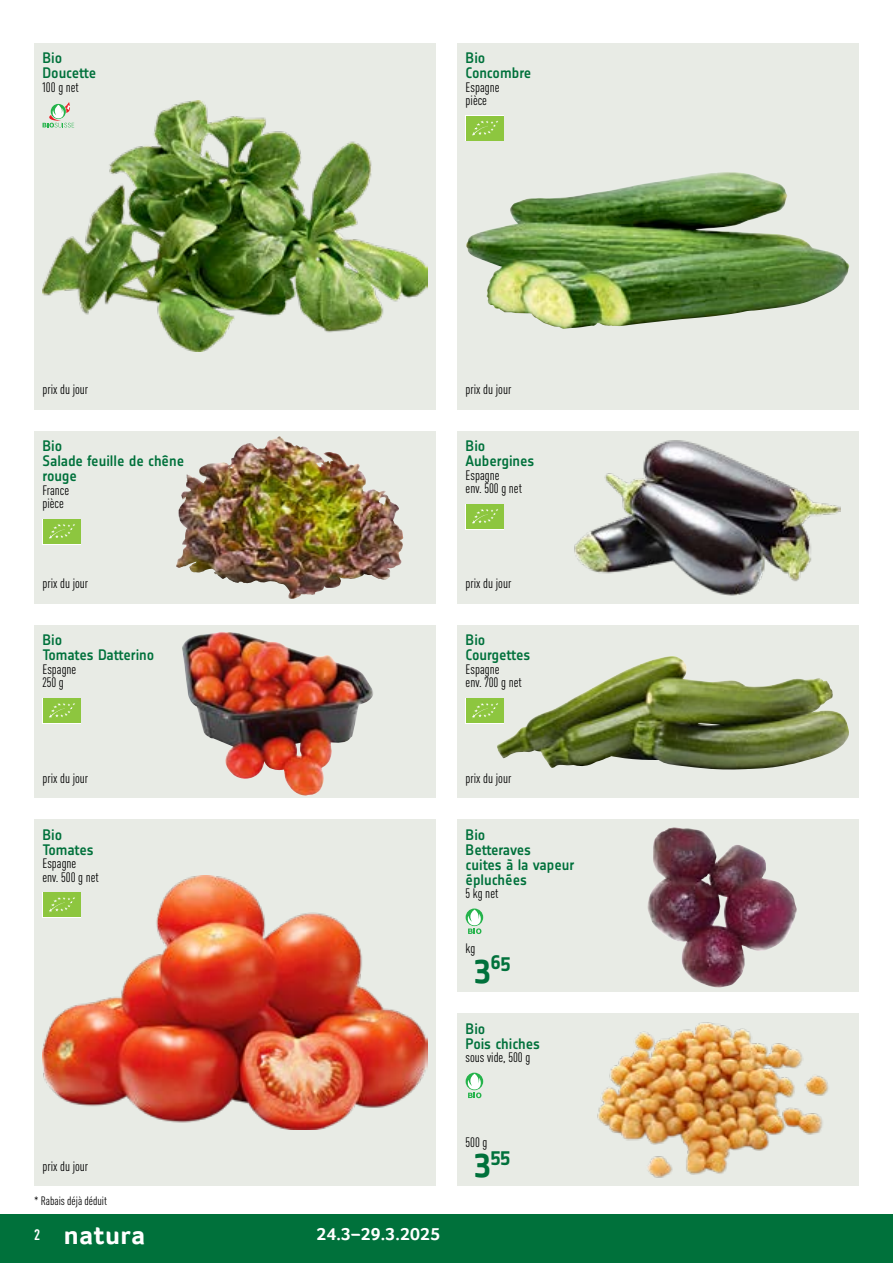
<style>
.page{position:relative;width:893px;height:1263px;background:#fff}
.page>*{position:absolute;margin:0;border:0;box-sizing:border-box;transform-origin:0 0}
.t1{font:700 26.7px "Transgourmet";letter-spacing:.02em;color:#fff}
.NAT_Preis{font:700 19.2px "Notes Soft";color:#00713b}
.t2{font:700 18px "Transgourmet";letter-spacing:.01em;color:#fff}
.t3{font:500 15px/15px "Notes Soft";letter-spacing:-.005em;color:#00713b}
.AM_Text{font:condensed 13.5px "DINOT";color:#000}
.t4{font:condensed 12px "DINOT";color:#000}
.s1{font-size:33px}
.s2{font-family:"DINOT";font-stretch:condensed;font-size:15px}
</style>
<div class="page">
<div style="left:34px;top:43px;width:402px;height:366px;background:#e8ebe5"></div>
<div style="left:457px;top:43px;width:402px;height:366px;background:#e8ebe5"></div>
<img style="left:34px;top:431px;width:402px;height:173px">
<div style="left:457px;top:431px;width:402px;height:173px;background:#e8ebe5"></div>
<div style="left:457px;top:1013px;width:402px;height:173px;background:#e8ebe5"></div>
<div style="left:34px;top:819px;width:402px;height:367px;background:#e8ebe5"></div>
<div style="left:457px;top:819px;width:402px;height:173px;background:#e8ebe5"></div>
<div style="left:34px;top:625px;width:402px;height:173px;background:#e8ebe5"></div>
<div style="left:457px;top:625px;width:402px;height:173px;background:#e8ebe5"></div>
<div style="left:0;top:1214px;width:893px;height:49px;background:#00713b"></div>
<img style="left:43px;top:100px;width:384px;height:252px">
<img style="left:466px;top:172px;width:285px;height:157px">
<img style="left:178px;top:436px;width:101px;height:112px">
<img style="left:574px;top:440px;width:266px;height:155px">
<img style="left:597px;top:1022px;width:232px;height:156px">
<img style="left:43px;top:875px;width:384px;height:255px">
<img style="left:647px;top:828px;width:150px;height:159px">
<img style="left:182px;top:632px;width:191px;height:163px">
<img style="left:497px;top:658px;width:352px;height:112px">
<svg style="left:43px;top:102px;width:31px;height:26px"></svg>
<div style="left:466px;top:116px;width:38px;height:25px;background:#8dc63f"></div>
<svg style="left:472px;top:120px;width:26px;height:16px"></svg>
<div style="left:43px;top:519px;width:38px;height:25px;background:#8dc63f"></div>
<svg style="left:49px;top:524px;width:26px;height:15px"></svg>
<div style="left:466px;top:504px;width:38px;height:25px;background:#8dc63f"></div>
<svg style="left:472px;top:509px;width:26px;height:15px"></svg>
<div style="left:466px;top:1073px;width:17px;height:17px;background:#25b34b;border-radius:50%"></div>
<svg style="left:467px;top:1074px;width:15px;height:24px"></svg>
<div style="left:43px;top:892px;width:38px;height:25px;background:#8dc63f"></div>
<svg style="left:49px;top:897px;width:26px;height:15px"></svg>
<svg style="left:466px;top:908px;width:17px;height:18px"></svg>
<svg style="left:467px;top:910px;width:15px;height:24px"></svg>
<div style="left:43px;top:698px;width:38px;height:25px;background:#8dc63f"></div>
<svg style="left:49px;top:703px;width:26px;height:15px"></svg>
<div style="left:466px;top:698px;width:38px;height:25px;background:#8dc63f"></div>
<svg style="left:472px;top:703px;width:26px;height:15px"></svg>
<p class="t3" style="left:43px;top:50px;width:55px">Bio<br>Doucette</p>
<p class="AM_Text" style="left:43px;top:79px;width:38px">100 g net</p>
<p class="t3" style="left:466px;top:50px;width:67px">Bio<br>Concombre</p>
<p class="AM_Text" style="left:466px;top:79px;width:35px">Espagne</p>
<p class="AM_Text" style="left:466px;top:92px;width:23px">pièce</p>
<p class="AM_Text" style="left:43px;top:382px;width:47px">prix du jour</p>
<p class="AM_Text" style="left:466px;top:382px;width:47px">prix du jour</p>
<p class="t3" style="left:43px;top:438px;width:143px">Bio<br>Salade feuille de chêne</p>
<p class="t3" style="left:43px;top:468px;width:36px">rouge</p>
<p class="AM_Text" style="left:43px;top:482px;width:28px">France</p>
<p class="AM_Text" style="left:43px;top:496px;width:23px">pièce</p>
<p class="t3" style="left:466px;top:438px;width:70px">Bio<br>Aubergines</p>
<p class="AM_Text" style="left:466px;top:467px;width:35px">Espagne</p>
<p class="AM_Text" style="left:466px;top:481px;width:58px">env. 500 g net</p>
<p class="AM_Text" style="left:43px;top:576px;width:47px">prix du jour</p>
<p class="AM_Text" style="left:466px;top:576px;width:47px">prix du jour</p>
<p class="t3" style="left:43px;top:633px;width:113px">Bio<br>Tomates Datterino</p>
<p class="AM_Text" style="left:43px;top:661px;width:35px">Espagne</p>
<p class="AM_Text" style="left:43px;top:675px;width:23px">250 g</p>
<p class="t3" style="left:466px;top:633px;width:66px">Bio<br>Courgettes</p>
<p class="AM_Text" style="left:466px;top:661px;width:35px">Espagne</p>
<p class="AM_Text" style="left:466px;top:675px;width:58px">env. 700 g net</p>
<p class="AM_Text" style="left:43px;top:770px;width:47px">prix du jour</p>
<p class="t3" style="left:43px;top:827px;width:53px">Bio<br>Tomates</p>
<p class="AM_Text" style="left:43px;top:855px;width:35px">Espagne</p>
<p class="AM_Text" style="left:43px;top:869px;width:58px">env. 500 g net</p>
<p class="AM_Text" style="left:466px;top:770px;width:47px">prix du jour</p>
<p class="t3" style="left:466px;top:827px;width:67px">Bio<br>Betteraves</p>
<p class="t3" style="left:466px;top:857px;width:110px">cuites à la vapeur</p>
<p class="t3" style="left:466px;top:872px;width:63px">épluchées</p>
<p class="AM_Text" style="left:466px;top:885px;width:34px">5 kg net</p>
<p class="AM_Text" style="left:466px;top:941px;width:11px">kg</p>
<p class="NAT_Preis" style="left:474px;top:951px;width:38px"><span class="s1">3</span>65</p>
<p class="t3" style="left:466px;top:1021px;width:76px">Bio<br>Pois chiches</p>
<p class="AM_Text" style="left:466px;top:1049px;width:66px">sous vide, 500 g</p>
<p class="AM_Text" style="left:43px;top:1158px;width:47px">prix du jour</p>
<p class="t4" style="left:34px;top:1194px;width:75px">* Rabais déjà déduit</p>
<h1 class="t1" style="left:34px;top:1220px;width:113px"><span class="s2">2</span> natura</h1>
<p class="t2" style="left:316px;top:1224px;width:125px">24.3–29.3.2025</p>
<p class="AM_Text" style="left:466px;top:1135px;width:23px">500 g</p>
<p class="NAT_Preis" style="left:474px;top:1145px;width:38px"><span class="s1">3</span>55</p>
</div>
